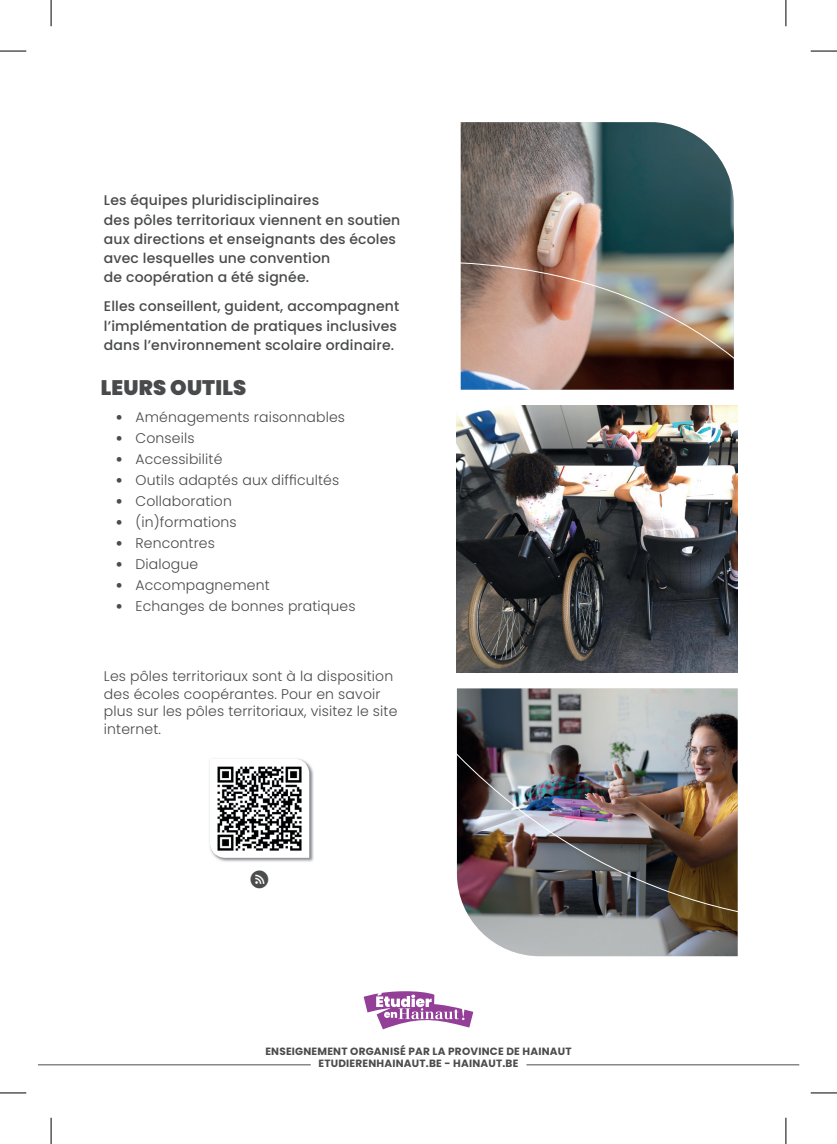
<style>
.page{position:relative;width:837px;height:1144px;background:#fff}
.page>*{position:absolute;margin:0;border:0;box-sizing:border-box;transform-origin:0 0}
.t1{font:900 21px "Poppins";letter-spacing:.01em;color:#494a4b}
.t2{font:17.5px "Social Media Circled";color:#4b4c4d}
.t3{font:300 14px/17.5px "Poppins";letter-spacing:.01em;color:#494a4b}
.t4{font:500 14px/19.2px "Poppins";letter-spacing:.01em;color:#494a4b}
.t5{font:700 10.5px/12.6px "Poppins";letter-spacing:.02em;color:#4b4c4d;text-align:center}
.s1{font-weight:900;color:#4b4c4d}
</style>
<div class="page">
<hr style="left:38px;top:1064px;width:272px;height:1px;background:#4b4c4d">
<img style="left:211px;top:126px;width:589px;height:940px">
<svg style="left:0;top:51px;width:26px;height:1px"></svg>
<svg style="left:810px;top:51px;width:26px;height:1px"></svg>
<svg style="left:0;top:1092px;width:26px;height:1px"></svg>
<svg style="left:810px;top:1092px;width:26px;height:1px"></svg>
<svg style="left:51px;top:0;width:1px;height:26px"></svg>
<svg style="left:51px;top:1118px;width:1px;height:26px"></svg>
<svg style="left:785px;top:0;width:1px;height:26px"></svg>
<svg style="left:785px;top:1118px;width:1px;height:26px"></svg>
<p class="t4" style="left:104px;top:191px;width:298px">Les équipes pluridisciplinaires<br>des pôles territoriaux viennent en soutien aux directions et enseignants des écoles avec lesquelles une convention<br>de coopération a été signée.</p>
<p class="t4" style="left:104px;top:297px;width:297px">Elles conseillent, guident, accompagnent l’implémentation de pratiques inclusives dans l’environnement scolaire ordinaire.</p>
<h1 class="t1" style="left:101px;top:375px;width:147px">LEURS OUTILS</h1>
<p class="t3" style="left:116px;top:409px;width:231px"><span class="s1">•</span> Aménagements raisonnables</p>
<p class="t3" style="left:116px;top:430px;width:80px"><span class="s1">•</span> Conseils</p>
<p class="t3" style="left:116px;top:451px;width:108px"><span class="s1">•</span> Accessibilité</p>
<p class="t3" style="left:116px;top:472px;width:225px"><span class="s1">•</span> Outils adaptés aux difficultés</p>
<p class="t3" style="left:116px;top:493px;width:118px"><span class="s1">•</span> Collaboration</p>
<p class="t3" style="left:116px;top:514px;width:123px"><span class="s1">•</span> (in)formations</p>
<p class="t3" style="left:116px;top:535px;width:101px"><span class="s1">•</span> Rencontres</p>
<p class="t3" style="left:116px;top:556px;width:84px"><span class="s1">•</span> Dialogue</p>
<p class="t3" style="left:116px;top:577px;width:156px"><span class="s1">•</span> Accompagnement</p>
<p class="t3" style="left:116px;top:598px;width:241px"><span class="s1">•</span> Echanges de bonnes pratiques</p>
<p class="t3" style="left:104px;top:668px;width:295px">Les pôles territoriaux sont à la disposition des écoles coopérantes. Pour en savoir plus sur les pôles territoriaux, visitez le site internet.</p>
<p class="t2" style="left:250px;top:871px;width:20px">z</p>
<p class="t5" style="left:265px;top:1045px;width:307px">ENSEIGNEMENT ORGANISÉ PAR LA PROVINCE DE HAINAUT<br>ETUDIERENHAINAUT.BE - HAINAUT.BE</p>
</div>
